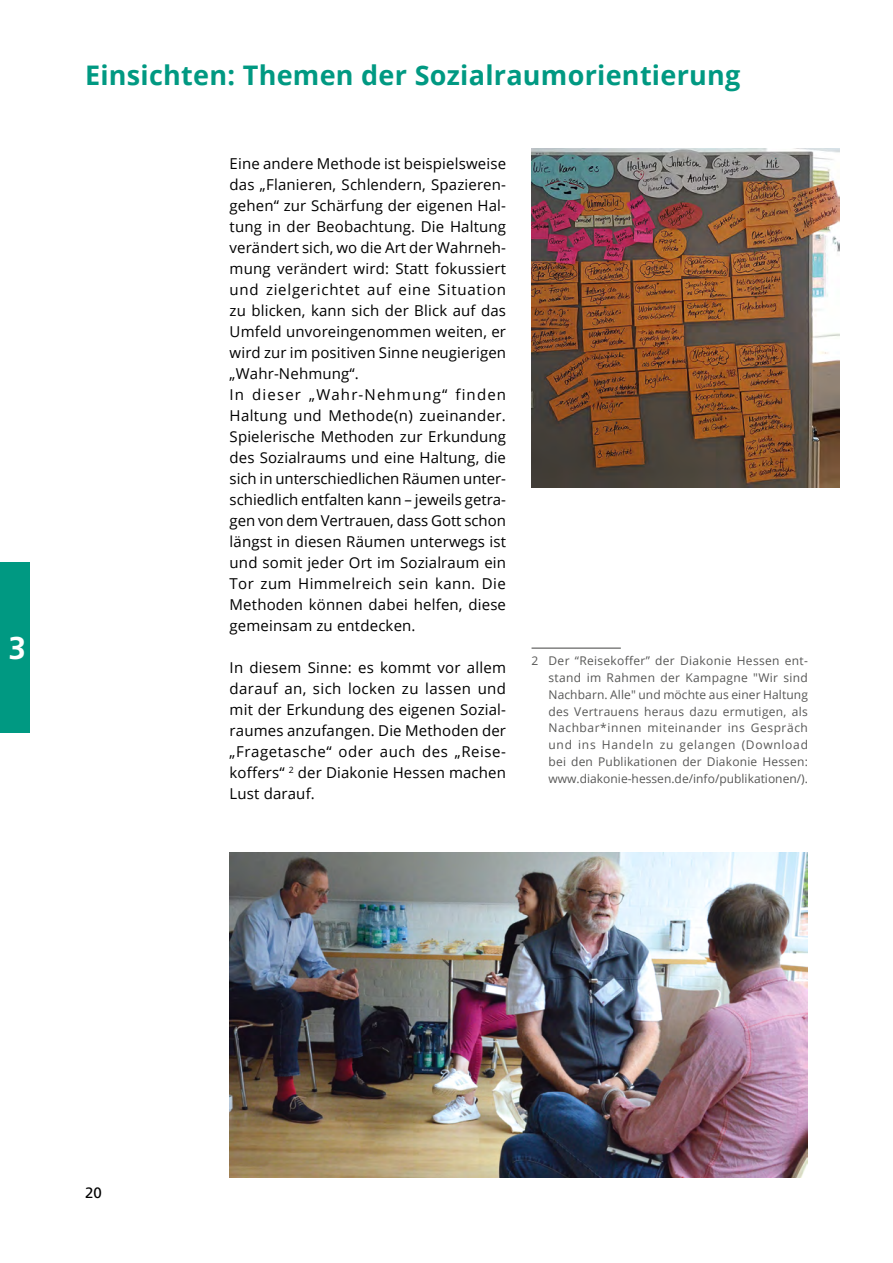
<style>
.page{position:relative;width:893px;height:1263px;background:#fff}
.page>*{position:absolute;margin:0;border:0;box-sizing:border-box;transform-origin:0 0}
.t1{font:700 31.5px "Frutiger LT Com";color:#fff}
.t2{font:700 27px "Open Sans";letter-spacing:.01em;color:#009982}
.t3{font:15px/21px "Open Sans";letter-spacing:.01em;color:#000}
.t4{font:15px "Frutiger LT Com";color:#000}
.t5{font:12px/16.8px "Open Sans";color:#575756;text-align:justify}
</style>
<div class="page">
<div style="left:0;top:562px;width:30px;height:170px;background:#009982"></div>
<hr style="left:531px;top:647px;width:90px;height:2px;background:#575756">
<img style="left:230px;top:853px;width:578px;height:324px">
<img style="left:531px;top:148px;width:308px;height:340px">
<h1 class="t1" style="left:9px;top:630px;width:19px">3</h1>
<h2 class="t2" style="left:85px;top:56px;width:657px">Einsichten: Themen der Sozialraumorientierung</h2>
<p class="t3" style="left:230px;top:153px;width:278px">Eine andere Methode ist beispielsweise das „Flanieren, Schlendern, Spazieren&shy;gehen“ zur Schärfung der eigenen Hal&shy;tung in der Beobachtung. Die Haltung verändert sich, wo die Art der Wahrneh&shy;mung verändert wird: Statt fokussiert und zielgerichtet auf eine Situation zu blicken, kann sich der Blick auf das Umfeld unvoreingenommen weiten, er wird zur im positiven Sinne neugierigen „Wahr-Nehmung“.<br>In dieser „Wahr-Nehmung“ finden Haltung und Methode(n) zueinander.<br>Spielerische Methoden zur Erkundung des Sozialraums und eine Haltung, die sich in unterschiedlichen Räumen unter&shy;schiedlich entfalten kann – jeweils getra&shy;gen von dem Vertrauen, dass Gott schon längst in diesen Räumen unterwegs ist und somit jeder Ort im Sozialraum ein Tor zum Himmelreich sein kann. Die Methoden können dabei helfen, diese gemeinsam zu entdecken.</p>
<p class="t3" style="left:230px;top:657px;width:278px;text-align:justify">In diesem Sinne: es kommt vor allem darauf an, sich locken zu lassen und mit der Erkundung des eigenen Sozial&shy;raumes anzufangen. Die Methoden der „Fragetasche“ oder auch des „Reise&shy;koffers“ <sup>2</sup> der Diakonie Hessen machen Lust darauf.</p>
<p class="t5" style="left:549px;top:652px;width:261px;text-indent:-17px">2 Der “Reisekoffer” der Diakonie Hessen ent&shy;stand im Rahmen der Kampagne "Wir sind Nachbarn. Alle" und möchte aus einer Haltung des Vertrauens heraus dazu ermutigen, als Nachbar*innen miteinander ins Gespräch und ins Handeln zu gelangen (Download bei den Publikationen der Diakonie Hessen: www.diakonie-hessen.de/info/publikationen/).</p>
<p class="t4" style="left:85px;top:1184px;width:18px">20</p>
</div>
